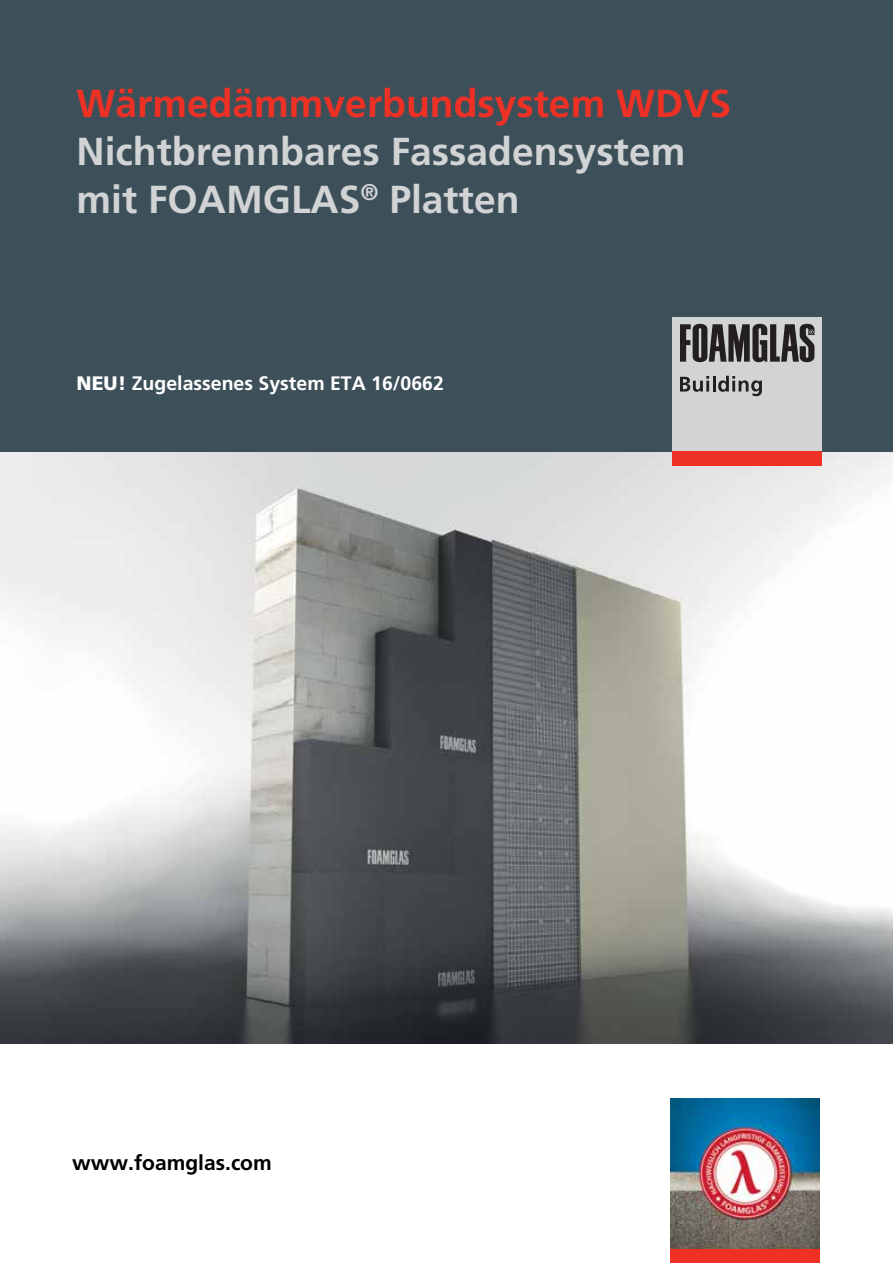
<style>
.page{position:relative;width:893px;height:1263px;background:#fff}
.page>*{position:absolute;margin:0;border:0;box-sizing:border-box;transform-origin:0 0}
.t1{font:700 39px/47.7px "Frutiger LT Std";color:#d1d3d4}
.t2{font:700 39px "Frutiger LT Std";color:#ee3124}
.t3{font:700 21px "Frutiger LT Std";color:#000}
.t4{font:700 19.5px "Frutiger LT Std";color:#fff}
.s1{font-weight:900}
</style>
<div class="page">
<img style="left:0;top:452px;width:893px;height:592px">
<div style="left:0;top:0;width:893px;height:451px;background:#3d505a"></div>
<div style="left:672px;top:317px;width:150px;height:134px;background:#d1d3d4"></div>
<div style="left:672px;top:451px;width:150px;height:15px;background:#ee3124"></div>
<svg style="left:680px;top:324px;width:134px;height:38px"></svg>
<svg style="left:680px;top:376px;width:82px;height:20px"></svg>
<div style="left:670px;top:1248px;width:150px;height:15px;background:#ee3124"></div>
<img style="left:670px;top:1099px;width:150px;height:149px">
<p class="t2" style="left:77px;top:81px;width:656px">Wärmedämmverbundsystem WDVS</p>
<p class="t1" style="left:77px;top:128px;width:610px">Nichtbrennbares Fassadensystem mit FOAMGLAS<sup>®</sup> Platten</p>
<p class="t4" style="left:77px;top:372px;width:369px"><span class="s1">NEU!</span> Zugelassenes System ETA 16/0662</p>
<p class="t3" style="left:72px;top:1150px;width:201px">www.foamglas.com</p>
</div>
